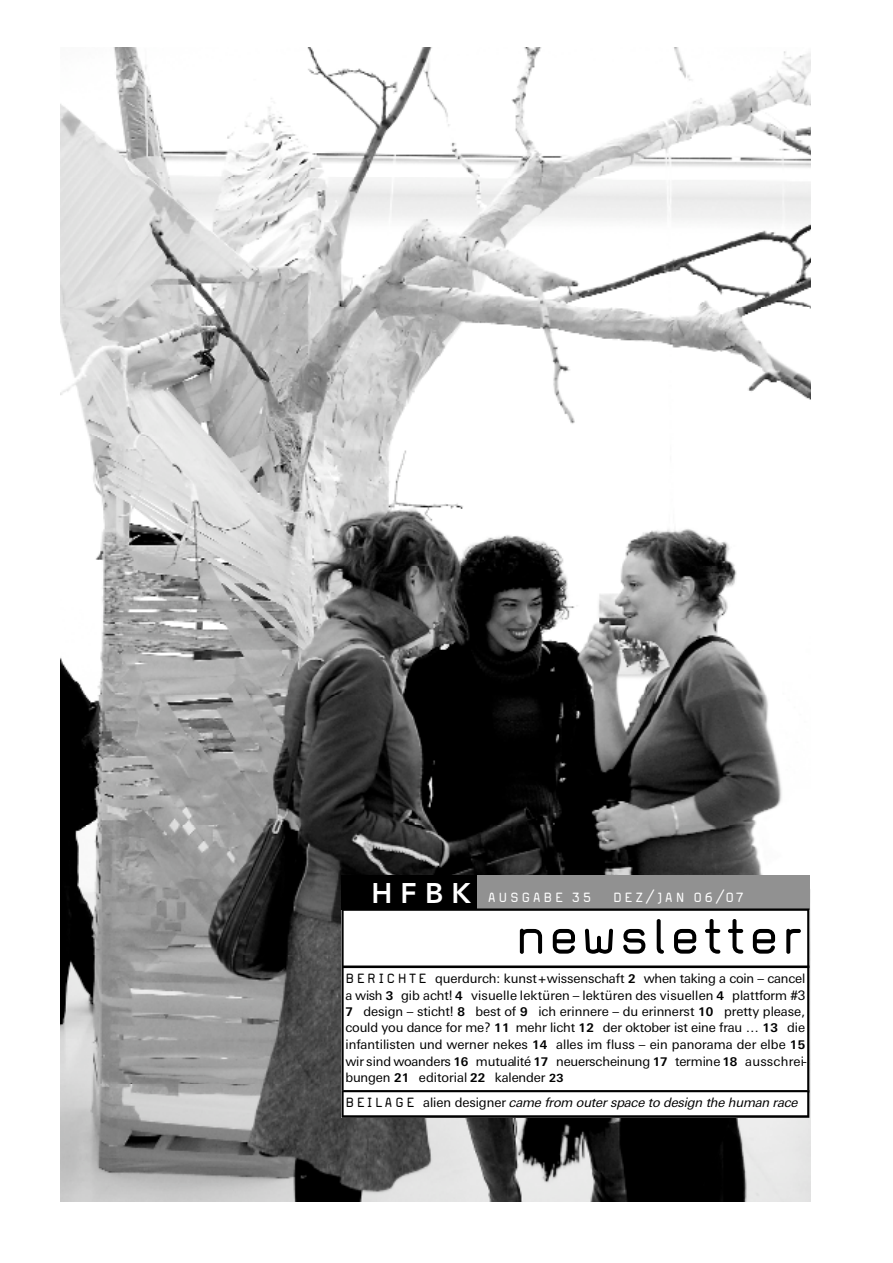
<style>
.page{position:relative;width:893px;height:1263px;background:#fff}
.page>*{position:absolute;margin:0;border:0;box-sizing:border-box;transform-origin:0 0}
.t1{font:57px "Magda Clean";color:#000}
.t2{font:15.75px "Magda Clean";letter-spacing:.16em;color:#fff}
.t3{font:13.05px/16.5px "Linotype Univers Basic";letter-spacing:-.005em;color:#000}
.t4{font:italic 13.05px "Linotype Univers Basic";color:#000}
.s1{font-family:"Avenir";font-weight:800;font-size:28.2px}
.s2{font-family:"Magda Clean";font-size:15.75px}
.s3{font-weight:700;font-size:12px}
.s4{font-weight:700;font-size:11.25px}
.s5{font-family:"Magda Clean";font-style:normal;font-size:15.75px}
.s6{font-style:normal}
</style>
<div class="page">
<img style="left:60px;top:48px;width:750px;height:1153px">
<svg style="left:341px;top:968px;width:468px;height:122px"></svg>
<svg style="left:341px;top:1090px;width:468px;height:28px"></svg>
<div style="left:476px;top:876px;width:333px;height:34px;background:#919191"></div>
<svg style="left:341px;top:908px;width:468px;height:60px"></svg>
<div style="left:341px;top:876px;width:135px;height:34px;background:#000"></div>
<p class="t2" style="left:371px;top:889px;width:221px"><span class="s1">H F BK</span> AUSGABE 35</p>
<p class="t2" style="left:613px;top:889px;width:132px">DEZ/JAN 06/07</p>
<h1 class="t1" style="left:514px;top:905px;width:289px">n e w s le tte r</h1>
<p class="t3" style="left:345px;top:971px;width:463px"><span class="s2">B E R I C H T E</span> querdurch: kunst+wissenschaft <span class="s3">2</span> when taking a coin – cancel a wish <span class="s3">3</span> gib acht! <span class="s3">4</span> visuelle lektüren – lektüren des visuellen <span class="s3">4</span> plattform #3<br><span class="s3">7</span> design – sticht! <span class="s3">8</span> best of <span class="s3">9</span> ich erinnere – du erinnerst <span class="s3">1 0</span> pretty please, could you dance for me? <span class="s3">1 1</span> mehr licht <span class="s3">1 2</span> der oktober ist eine frau … <span class="s3">1 3</span> die infantilisten und werner nekes <span class="s3">1 4</span> alles im fluss – ein panorama der elbe <span class="s3">1 5 </span>wir sind wo a n d e rs <span class="s3">1 6</span> mutualité <span class="s3">1 7</span> n e u e rscheinung <span class="s3">1 7</span> termine <span class="s3">1 8</span> a u s s c h re i&shy;bungen <span class="s3">21</span> editorial <span class="s3">22</span> kalender <span class="s4">2 3</span></p>
<p class="t4" style="left:345px;top:1097px;width:456px"><span class="s5">B E I L A G E</span> <span class="s6">a l i e n d e s i g n e r</span> came from outerspace to design the human race</p>
</div>
